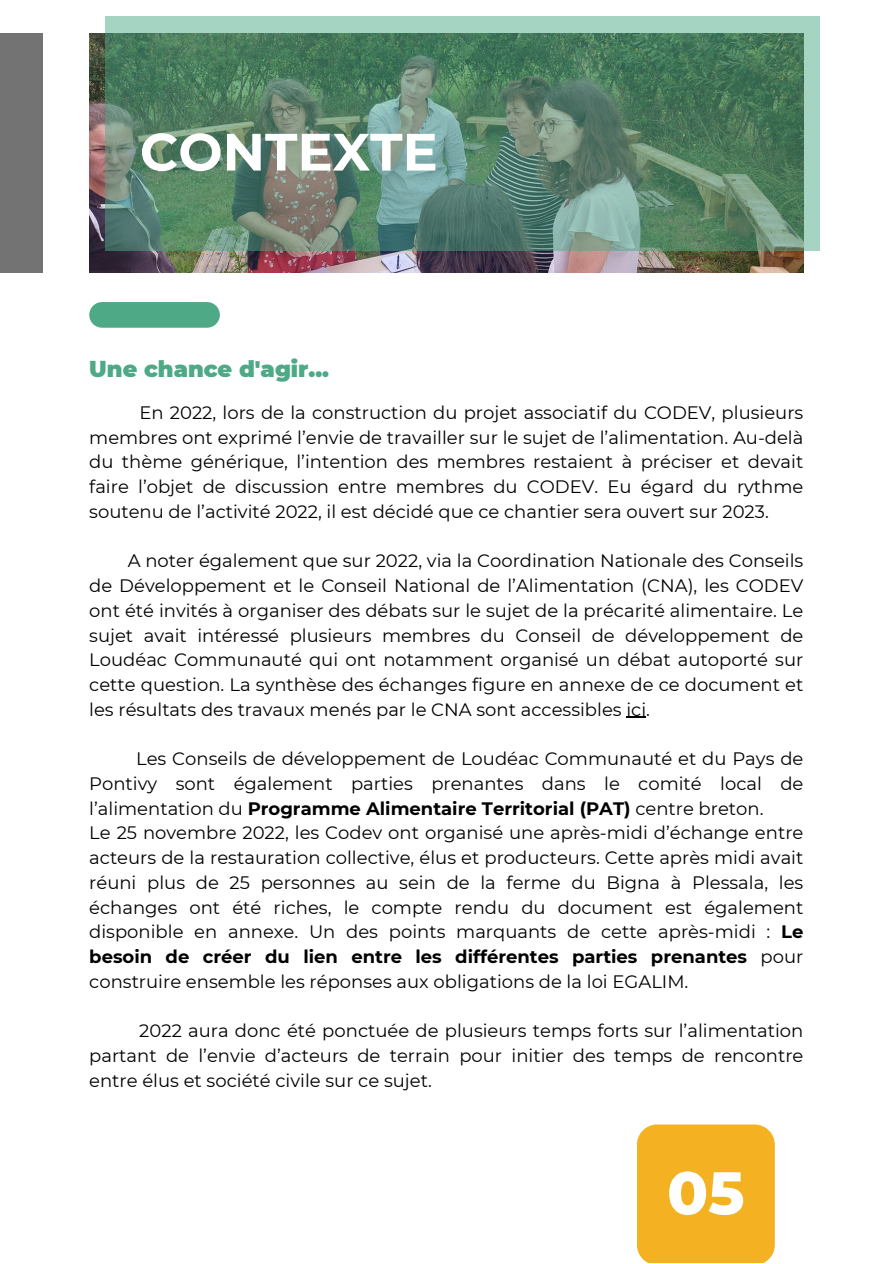
<style>
.page{position:relative;width:893px;height:1264px;background:#fff}
.page>*{position:absolute;margin:0;border:0;box-sizing:border-box;transform-origin:0 0}
.t1{font:800 60px "Montserrat";color:#fff}
.t2{font:700 52.5px "Montserrat";color:#fff}
.t3{font:900 22.5px "Montserrat";color:#4da986}
.t4{font:18px/24.8px "Montserrat";color:#000;text-align:justify}
.s1{font-weight:700}
</style>
<div class="page">
<img style="left:89px;top:33px;width:714px;height:239px">
<svg style="left:105px;top:16px;width:714px;height:235px;background:#618a74"></svg>
<svg style="left:626px;top:717px;width:20px;height:1px"></svg>
<div style="left:0;top:33px;width:42px;height:239px;background:#737373"></div>
<div style="left:637px;top:1124px;width:137px;height:138px;background:#f4b122"></div>
<svg style="left:89px;top:302px;width:131px;height:26px;background:#57ad8c"></svg>
<p class="t2" style="left:140px;top:120px;width:299px">CONTEXTE</p>
<p class="t3" style="left:89px;top:355px;width:241px">Une chance d'agir...</p>
<p class="t4" style="left:89px;top:400px;width:715px;text-indent:50px">En 2022, lors de la construction du projet associatif du CODEV, plusieurs membres ont exprimé l’envie de travailler sur le sujet de l’alimentation. Au-delà du thème générique, l’intention des membres restaient à préciser et devait faire l’objet de discussion entre membres du CODEV. Eu égard du rythme soutenu de l’activité 2022, il est décidé que ce chantier sera ouvert sur 2023.</p>
<p class="t4" style="left:89px;top:548px;width:715px;text-indent:38px">A noter également que sur 2022, via la Coordination Nationale des Conseils de Développement et le Conseil National de l’Alimentation (CNA), les CODEV ont été invités à organiser des débats sur le sujet de la précarité alimentaire. Le sujet avait intéressé plusieurs membres du Conseil de développement de Loudéac Communauté qui ont notamment organisé un débat autoporté sur cette question. La synthèse des échanges figure en annexe de ce document et les résultats des travaux menés par le CNA sont accessibles ici.</p>
<p class="t4" style="left:89px;top:746px;width:715px;text-indent:47px">Les Conseils de développement de Loudéac Communauté et du Pays de Pontivy sont également parties prenantes dans le comité local de l’alimentation du <span class="s1">Programme Alimentaire Territorial (PAT)</span> centre breton.</p>
<p class="t4" style="left:89px;top:820px;width:715px">Le 25 novembre 2022, les Codev ont organisé une après-midi d’échange entre acteurs de la restauration collective, élus et producteurs. Cette après midi avait réuni plus de 25 personnes au sein de la ferme du Bigna à Plessala, les échanges ont été riches, le compte rendu du document est également disponible en annexe. Un des points marquants de cette après-midi : <span class="s1">Le besoin de créer du lien entre les différentes parties prenantes</span> pour construire ensemble les réponses aux obligations de la loi EGALIM.</p>
<p class="t4" style="left:89px;top:1018px;width:715px;text-indent:50px">2022 aura donc été ponctuée de plusieurs temps forts sur l’alimentation partant de l’envie d’acteurs de terrain pour initier des temps de rencontre entre élus et société civile sur ce sujet.</p>
<p class="t1" style="left:667px;top:1156px;width:79px">05</p>
</div>
